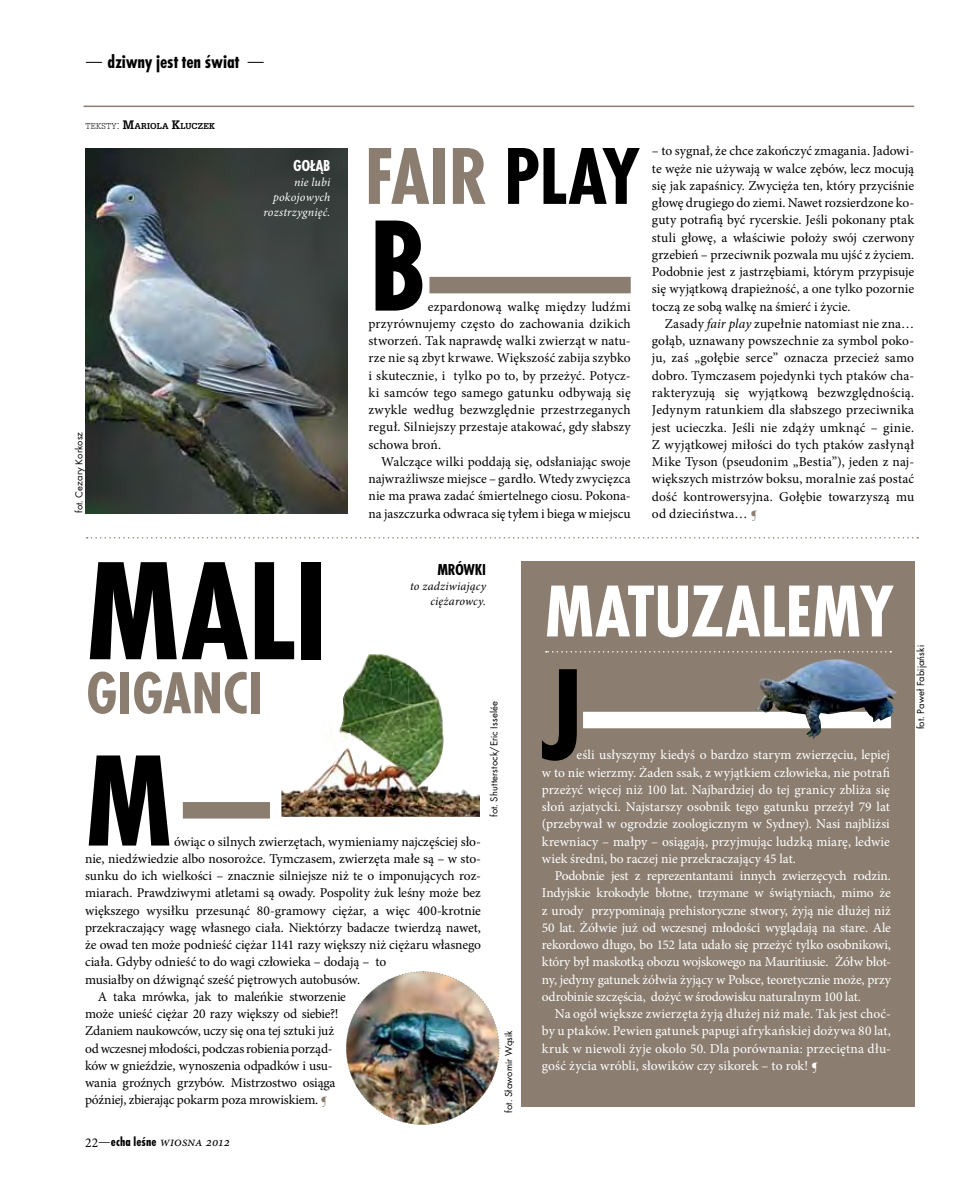
<style>
.page{position:relative;width:978px;height:1191px;background:#fff}
.page>*{position:absolute;margin:0;border:0;box-sizing:border-box;transform-origin:0 0}
.t1{font:700 145.5px "Futura Con";color:#000}
.t2{font:700 135px "Futura Con";color:#000}
.t3{font:700 83.7px "Futura Con";letter-spacing:-.01em;color:#8b7e70}
.t4{font:700 76.2px "Futura Con";letter-spacing:-.005em;color:#fff}
.t5{font:700 61.5px "Futura Con";letter-spacing:-.005em;color:#8b7e70}
.t6{font:700 19.5px "Futura Con";color:#000}
.t7{font:700 16.5px "Futura Con";letter-spacing:-.015em;color:#000}
.t8{font:700 16.5px "Futura Con";letter-spacing:-.01em;color:#fff}
.t9{font:13.5px/17.2px "Minion Pro";letter-spacing:-.005em;color:#000;text-align:justify}
.t10{font:13.5px/17.2px "Minion Pro";color:#fff;text-align:justify}
.t11{font:italic 13.5px "Minion Pro";letter-spacing:-.005em;color:#000}
.t12{font:italic 12px/15px "Minion Pro";letter-spacing:.01em;color:#fff;text-align:right}
.t13{font:italic 12px/15px "Minion Pro";letter-spacing:.02em;color:#000;text-align:right}
.t14{font:10.5px "Futura Boo";letter-spacing:.015em;color:#000}
.t15{font:700 8.4px "Glypha Pro";letter-spacing:.02em;color:#000}
.s1{font-family:"Minion Pro";font-weight:400}
.s2{font-weight:300}
.s3{font-weight:300;font-size:12px}
.s4{font-size:12px}
.s5{color:#000}
.s6{font-style:italic}
.s7{color:#8b7e70}
.s8{font-style:normal}
.s9{font-family:"Futura Con";font-weight:700;font-style:normal}
</style>
<div class="page">
<div style="left:521px;top:561px;width:393px;height:545px;background:#8b7e70"></div>
<div style="left:583px;top:712px;width:308px;height:16px;background:#fff"></div>
<div style="left:183px;top:802px;width:87px;height:16px;background:#8b7e70"></div>
<div style="left:429px;top:277px;width:202px;height:16px;background:#8b7e70"></div>
<hr style="left:84px;top:106px;width:830px;height:1px;background:#8b7e70">
<img style="left:85px;top:148px;width:262px;height:365px">
<img style="left:281px;top:654px;width:199px;height:162px">
<img style="left:345px;top:971px;width:155px;height:154px">
<svg style="left:546px;top:651px;width:345px;height:1px"></svg>
<svg style="left:87px;top:537px;width:831px;height:1px"></svg>
<img style="left:753px;top:659px;width:144px;height:80px">
<h3 class="t6" style="left:85px;top:50px;width:181px"><span class="s1">—</span> DZIWNY JEST TEN ŚWIAT <span class="s1">—</span></h3>
<p class="t15" style="left:86px;top:121px;width:131px"><span class="s2">teksty</span><span class="s3">:</span> <span class="s4">M</span>ARIOLA <span class="s4">K</span>LUCZEK</p>
<p class="t14" style="left:73px;top:513px;width:83px;rotate:-90deg">fot. Cezary Korkosz</p>
<p class="t8" style="left:293px;top:156px;width:37px">GOŁĄB</p>
<p class="t12" style="left:264px;top:175px;width:68px">nie lubi pokojowych rozstrzygnięć.</p>
<h3 class="t3" style="left:364px;top:128px;width:277px">FAIR <span class="s5">PLAY</span></h3>
<h2 class="t2" style="left:369px;top:188px;width:60px">B</h2>
<p class="t9" style="left:369px;top:298px;width:264px;text-indent:59px">ezpardonową walkę między ludźmi przyrównujemy często do zachowania dzikich stworzeń. Tak naprawdę walki zwierząt w natu&shy;rze nie są zbyt krwawe. Większość zabija szybko i skutecznie, i tylko po to, by przeżyć. Potycz&shy;ki samców tego samego gatunku odbywają się zwykle według bezwzględnie przestrzeganych reguł. Silniejszy przestaje atakować, gdy słabszy schowa broń.</p>
<p class="t9" style="left:369px;top:453px;width:264px;text-indent:13px">Walczące wilki poddają się, odsłaniając swoje najwrażliwsze miejsce – gardło. Wtedy zwycięzca nie ma prawa zadać śmiertelnego ciosu. Pokona&shy;na jaszczurka odwraca się tyłem i biega w miejscu</p>
<p class="t9" style="left:652px;top:142px;width:264px">– to sygnał, że chce zakończyć zmagania. Jadowi&shy;te węże nie używają w walce zębów, lecz mocują się jak zapaśnicy. Zwycięża ten, który przyciśnie głowę drugiego do ziemi. Nawet rozsierdzone ko&shy;guty potrafią być rycerskie. Jeśli pokonany ptak stuli głowę, a właściwie położy swój czerwony grzebień – przeciwnik pozwala mu ujść z życiem.<br>Podobnie jest z jastrzębiami, którym przypisuje się wyjątkową drapieżność, a one tylko pozornie toczą ze sobą walkę na śmierć i życie.</p>
<p class="t9" style="left:652px;top:315px;width:264px;text-indent:13px">Zasady <span class="s6">fair play</span> zupełnie natomiast nie zna… gołąb, uznawany powszechnie za symbol poko&shy;ju, zaś „gołębie serce” oznacza przecież samo dobro. Tymczasem pojedynki tych ptaków cha&shy;rakteryzują się wyjątkową bezwzględnością.<br>Jedynym ratunkiem dla słabszego przeciwnika jest ucieczka. Jeśli nie zdąży umknąć – ginie.<br>Z wyjątkowej miłości do tych ptaków zasłynął Mike Tyson (pseudonim „Bestia”), jeden z naj&shy;większych mistrzów boksu, moralnie zaś postać dość kontrowersyjna. Gołębie towarzyszą mu od dzieciństwa… <span class="s7">¶</span></p>
<p class="t7" style="left:437px;top:560px;width:50px">MRÓWKI</p>
<p class="t13" style="left:410px;top:579px;width:77px">to zadziwiający ciężarowcy.</p>
<h1 class="t1" style="left:86px;top:526px;width:244px">MALI</h1>
<h3 class="t5" style="left:86px;top:657px;width:178px">GIGANCI</h3>
<p class="t14" style="left:488px;top:817px;width:118px;rotate:-90deg">fot. Shutterstock/Eric Isselée</p>
<h2 class="t2" style="left:85px;top:722px;width:89px">M</h2>
<p class="t9" style="left:174px;top:832px;width:308px">ówiąc o silnych zwierzętach, wymieniamy najczęściej sło-</p>
<p class="t9" style="left:85px;top:850px;width:397px">nie, niedźwiedzie albo nosorożce. Tymczasem, zwierzęta małe są – w sto-</p>
<p class="t9" style="left:85px;top:867px;width:397px">sunku do ich wielkości – znacznie silniejsze niż te o imponujących roz-</p>
<p class="t9" style="left:85px;top:884px;width:397px">miarach. Prawdziwymi atletami są owady. Pospolity żuk leśny może bez</p>
<p class="t9" style="left:85px;top:901px;width:397px">większego wysiłku przesunąć 80-gramowy ciężar, a więc 400-krotnie</p>
<p class="t9" style="left:85px;top:919px;width:397px">przekraczający wagę własnego ciała. Niektórzy badacze twierdzą nawet,</p>
<p class="t9" style="left:85px;top:936px;width:398px">że owad ten może podnieść ciężar 1141 razy większy niż ciężaru własnego</p>
<p class="t9" style="left:85px;top:953px;width:303px">ciała. Gdyby odnieść to do wagi człowieka – dodają – to</p>
<p class="t9" style="left:85px;top:970px;width:277px">musiałby on dźwignąć sześć piętrowych autobusów.</p>
<p class="t9" style="left:98px;top:988px;width:250px">A taka mrówka, jak to maleńkie stworzenie</p>
<p class="t9" style="left:85px;top:1005px;width:255px">może unieść ciężar 20 razy większy od siebie?!</p>
<p class="t9" style="left:85px;top:1022px;width:251px">Zdaniem naukowców, uczy się ona tej sztuki już</p>
<p class="t9" style="left:85px;top:1039px;width:249px">od wczesnej młodości, podczas robienia porząd-</p>
<p class="t9" style="left:85px;top:1057px;width:249px">ków w gnieździe, wynoszenia odpadków i usu-</p>
<p class="t9" style="left:85px;top:1074px;width:252px">wania groźnych grzybów. Mistrzostwo osiąga</p>
<p class="t9" style="left:85px;top:1091px;width:244px">później, zbierając pokarm poza mrowiskiem. <span class="s7">¶</span></p>
<p class="t14" style="left:502px;top:1112px;width:84px;rotate:-90deg">fot. Sławomir Wąsik</p>
<p class="t11" style="left:85px;top:1132px;width:147px"><span class="s8">22—</span><span class="s9">ECHA LEŚNE</span> wiosna 2012</p>
<h3 class="t4" style="left:545px;top:567px;width:350px">MATUZALEMY</h3>
<h2 class="t2" style="left:542px;top:636px;width:43px">J</h2>
<p class="t10" style="left:542px;top:746px;width:350px;text-indent:35px">eśli usłyszymy kiedyś o bardzo starym zwierzęciu, lepiej w to nie wierzmy. Żaden ssak, z wyjątkiem człowieka, nie potrafi przeżyć więcej niż 100 lat. Najbardziej do tej granicy zbliża się słoń azjatycki. Najstarszy osobnik tego gatunku przeżył 79 lat (przebywał w ogrodzie zoologicznym w Sydney). Nasi najbliżsi krewniacy – małpy – osiągają, przyjmując ludzką miarę, ledwie wiek średni, bo raczej nie przekraczający 45 lat.</p>
<p class="t10" style="left:542px;top:867px;width:351px;text-indent:13px">Podobnie jest z reprezentantami innych zwierzęcych rodzin.<br>Indyjskie krokodyle błotne, trzymane w świątyniach, mimo że z urody przypominają prehistoryczne stwory, żyją nie dłużej niż 50 lat. Żółwie już od wczesnej młodości wyglądają na stare. Ale rekordowo długo, bo 152 lata udało się przeżyć tylko osobnikowi, który był maskotką obozu wojskowego na Mauritiusie. Żółw błot&shy;ny, jedyny gatunek żółwia żyjący w Polsce, teoretycznie może, przy odrobinie szczęścia, dożyć w środowisku naturalnym 100 lat.</p>
<p class="t10" style="left:542px;top:1005px;width:351px;text-indent:13px">Na ogół większe zwierzęta żyją dłużej niż małe. Tak jest choć&shy;by u ptaków. Pewien gatunek papugi afrykańskiej dożywa 80 lat, kruk w niewoli żyje około 50. Dla porównania: przeciętna dłu&shy;gość życia wróbli, słowików czy sikorek – to rok! ¶</p>
<p class="t14" style="left:915px;top:729px;width:86px;rotate:-90deg">fot. Paweł Fabijański</p>
</div>
